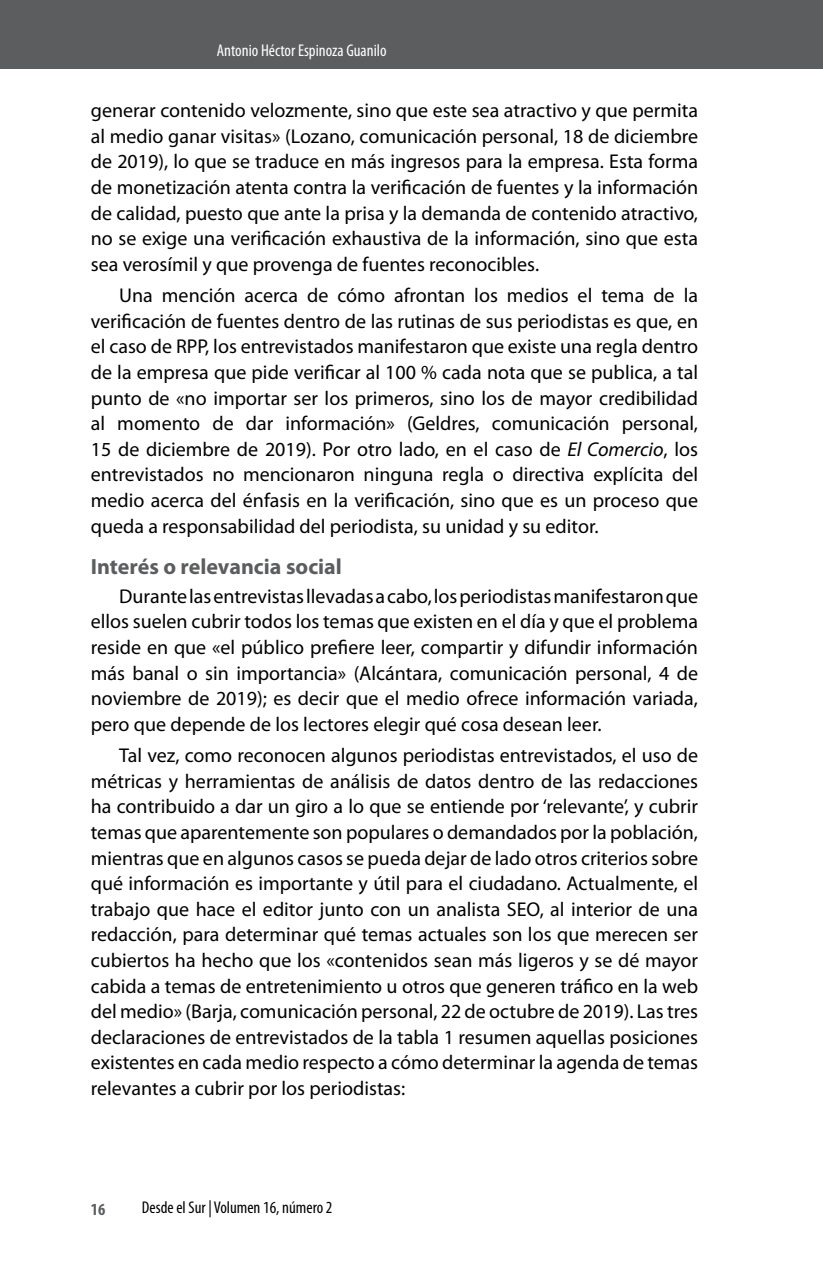
<style>
.page{position:relative;width:823px;height:1265px;background:#fff}
.page>*{position:absolute;margin:0;border:0;box-sizing:border-box;transform-origin:0 0}
.t1{font:700 22px "Myriad Pro";color:#5c5d5f}
.t2{font:20px/25.6px "Myriad Pro";color:#000;text-align:justify}
.t3{font:condensed 17px "Myriad Pro";color:#000}
.t4{font:condensed 17px "Myriad Pro";color:#fff}
.t5{font:700 condensed 17px "Myriad Pro";color:#5c5d5f}
.s1{font-style:italic}
</style>
<div class="page">
<div style="left:0;top:0;width:822px;height:68px;background:#5c5d5f"></div>
<p class="t4" style="left:217px;top:40px;width:171px">Antonio Héctor Espinoza Guanilo</p>
<p class="t2" style="left:91px;top:97px;width:608px">generar contenido velozmente, sino que este sea atractivo y que permita al medio ganar visitas» (Lozano, comunicación personal, 18 de diciembre de 2019), lo que se traduce en más ingresos para la empresa. Esta forma de monetización atenta contra la verificación de fuentes y la información de calidad, puesto que ante la prisa y la demanda de contenido atractivo, no se exige una verificación exhaustiva de la información, sino que esta sea verosímil y que provenga de fuentes reconocibles.</p>
<p class="t2" style="left:91px;top:282px;width:608px;text-indent:28px">Una mención acerca de cómo afrontan los medios el tema de la verificación de fuentes dentro de las rutinas de sus periodistas es que, en el caso de RPP, los entrevistados manifestaron que existe una regla dentro de la empresa que pide verificar al 100 % cada nota que se publica, a tal punto de «no importar ser los primeros, sino los de mayor credibilidad al momento de dar información» (Geldres, comunicación personal, 15 de diciembre de 2019). Por otro lado, en el caso de <span class="s1">El Comercio</span>, los entrevistados no mencionaron ninguna regla o directiva explícita del medio acerca del énfasis en la verificación, sino que es un proceso que queda a responsabilidad del periodista, su unidad y su editor.</p>
<p class="t1" style="left:91px;top:552px;width:252px">Interés o relevancia social</p>
<p class="t2" style="left:91px;top:583px;width:608px;text-indent:28px">Durante las entrevistas llevadas a cabo, los periodistas manifestaron que ellos suelen cubrir todos los temas que existen en el día y que el problema reside en que «el público prefiere leer, compartir y difundir información más banal o sin importancia» (Alcántara, comunicación personal, 4 de noviembre de 2019); es decir que el medio ofrece información variada, pero que depende de los lectores elegir qué cosa desean leer.</p>
<p class="t2" style="left:91px;top:742px;width:608px;text-indent:28px">Tal vez, como reconocen algunos periodistas entrevistados, el uso de métricas y herramientas de análisis de datos dentro de las redacciones ha contribuido a dar un giro a lo que se entiende por ‘relevante’, y cubrir temas que aparentemente son populares o demandados por la población, mientras que en algunos casos se pueda dejar de lado otros criterios sobre qué información es importante y útil para el ciudadano. Actualmente, el trabajo que hace el editor junto con un analista SEO, al interior de una redacción, para determinar qué temas actuales son los que merecen ser cubiertos ha hecho que los «contenidos sean más ligeros y se dé mayor cabida a temas de entretenimiento u otros que generen tráfico en la web del medio» (Barja, comunicación personal, 22 de octubre de 2019). Las tres declaraciones de entrevistados de la tabla 1 resumen aquellas posiciones existentes en cada medio respecto a cómo determinar la agenda de temas relevantes a cubrir por los periodistas:</p>
<p class="t5" style="left:91px;top:1198px;width:16px">16</p>
<p class="t3" style="left:142px;top:1196px;width:192px">Desde el Sur | Volumen 16, número 2</p>
</div>
